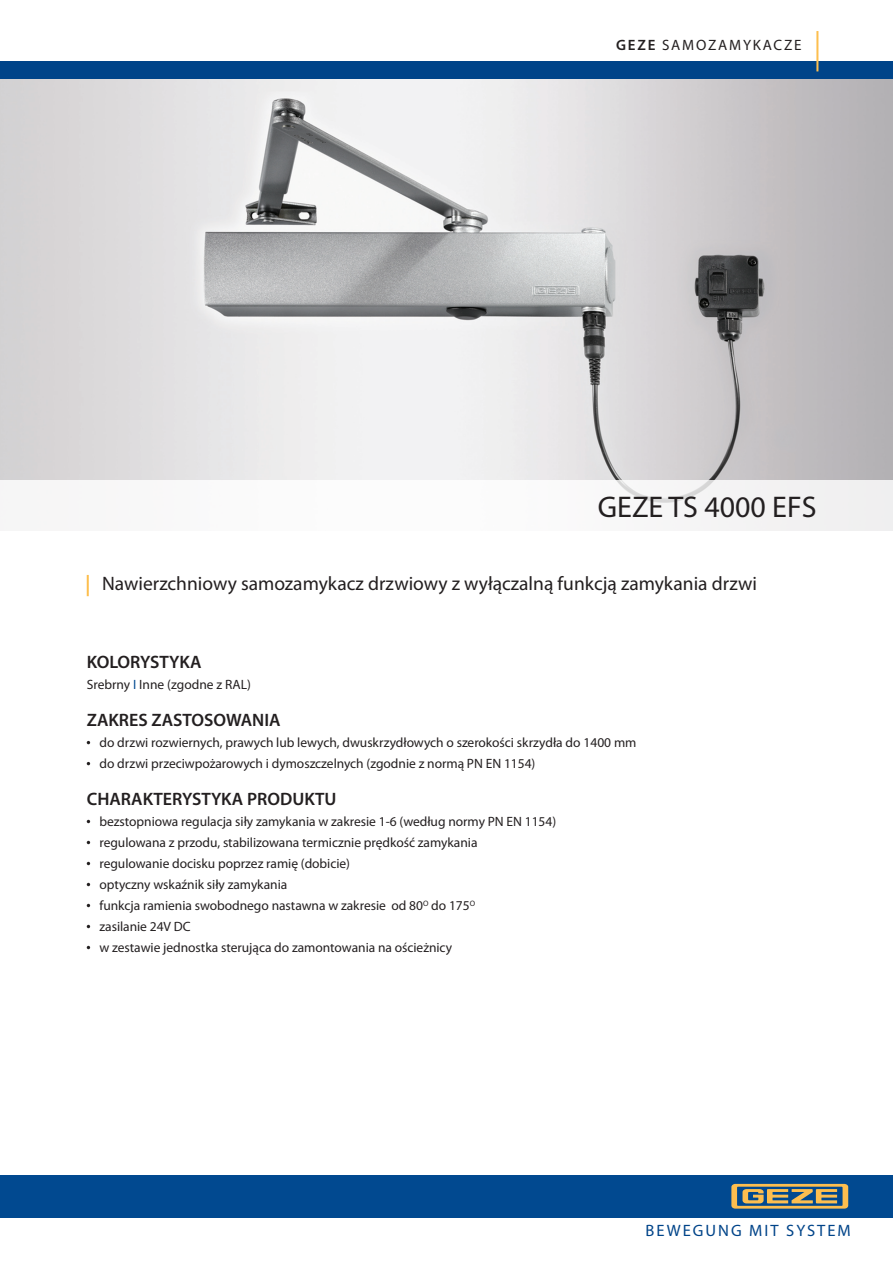
<style>
.page{position:relative;width:893px;height:1263px;background:#fff}
.page>*{position:absolute;margin:0;border:0;box-sizing:border-box;transform-origin:0 0}
.t1{font:30px "Myriad Pro";color:#231f20}
.t2{font:19.5px "Myriad Pro";color:#231f20}
.t3{font:600 18px "Myriad Pro";color:#231f20}
.t4{font:16.5px "Myriad Pro";letter-spacing:.12em;color:#004489}
.t5{font:15px "Myriad Pro";letter-spacing:.12em;color:#231f20}
.t6{font:13.5px "Myriad Pro";letter-spacing:-.005em;color:#231f20}
.s1{font-weight:600}
.s2{color:#014990}
</style>
<div class="page">
<img style="left:0;top:79px;width:893px;height:401px">
<div style="left:0;top:62px;width:893px;height:17px;background:#004489"></div>
<hr style="left:816px;top:31px;width:2px;height:40px;background:#fdbf4f">
<div style="left:0;top:1175px;width:893px;height:43px;background:#014990"></div>
<svg style="left:731px;top:1184px;width:117px;height:24px"></svg>
<hr style="left:87px;top:575px;width:2px;height:21px;background:#fdbf4f">
<div style="left:0;top:480px;width:893px;height:51px;background:#f9f8f8"></div>
<p class="t5" style="left:616px;top:36px;width:187px"><span class="s1">GEZE</span> SAMOZAMYKACZE</p>
<p class="t1" style="left:598px;top:489px;width:220px">GEZE TS 4000 EFS</p>
<p class="t2" style="left:102px;top:571px;width:656px">Nawierzchniowy samozamykacz drzwiowy z wyłączalną funkcją zamykania drzwi</p>
<p class="t3" style="left:87px;top:651px;width:116px">KOLORYSTYKA</p>
<p class="t6" style="left:87px;top:676px;width:166px">Srebrny <span class="s2">I</span> Inne (zgodne z RAL)</p>
<p class="t3" style="left:87px;top:709px;width:195px">ZAKRES ZASTOSOWANIA</p>
<p class="t6" style="left:99px;top:734px;width:539px">do drzwi rozwiernych, prawych lub lewych, dwuskrzydłowych o szerokości skrzydła do 1400 mm</p>
<p class="t6" style="left:99px;top:755px;width:437px">do drzwi przeciwpożarowych i dymoszczelnych (zgodnie z normą PN EN 1154)</p>
<p class="t3" style="left:87px;top:788px;width:251px">CHARAKTERYSTYKA PRODUKTU</p>
<p class="t6" style="left:99px;top:813px;width:458px">bezstopniowa regulacja siły zamykania w zakresie 1-6 (według normy PN EN 1154)</p>
<p class="t6" style="left:99px;top:834px;width:379px">regulowana z przodu, stabilizowana termicznie prędkość zamykania</p>
<p class="t6" style="left:99px;top:855px;width:252px">regulowanie docisku poprzez ramię (dobicie)</p>
<p class="t6" style="left:99px;top:876px;width:189px">optyczny wskaźnik siły zamykania</p>
<p class="t6" style="left:99px;top:897px;width:377px">funkcja ramienia swobodnego nastawna w zakresie od 80<sup>O</sup> do 175<sup>O</sup></p>
<p class="t6" style="left:99px;top:918px;width:93px">zasilanie 24V DC</p>
<p class="t6" style="left:99px;top:939px;width:354px">w zestawie jednostka sterująca do zamontowania na ościeżnicy</p>
<p class="t4" style="left:645px;top:1220px;width:207px">BEWEGUNG MIT SYSTEM</p>
</div>
